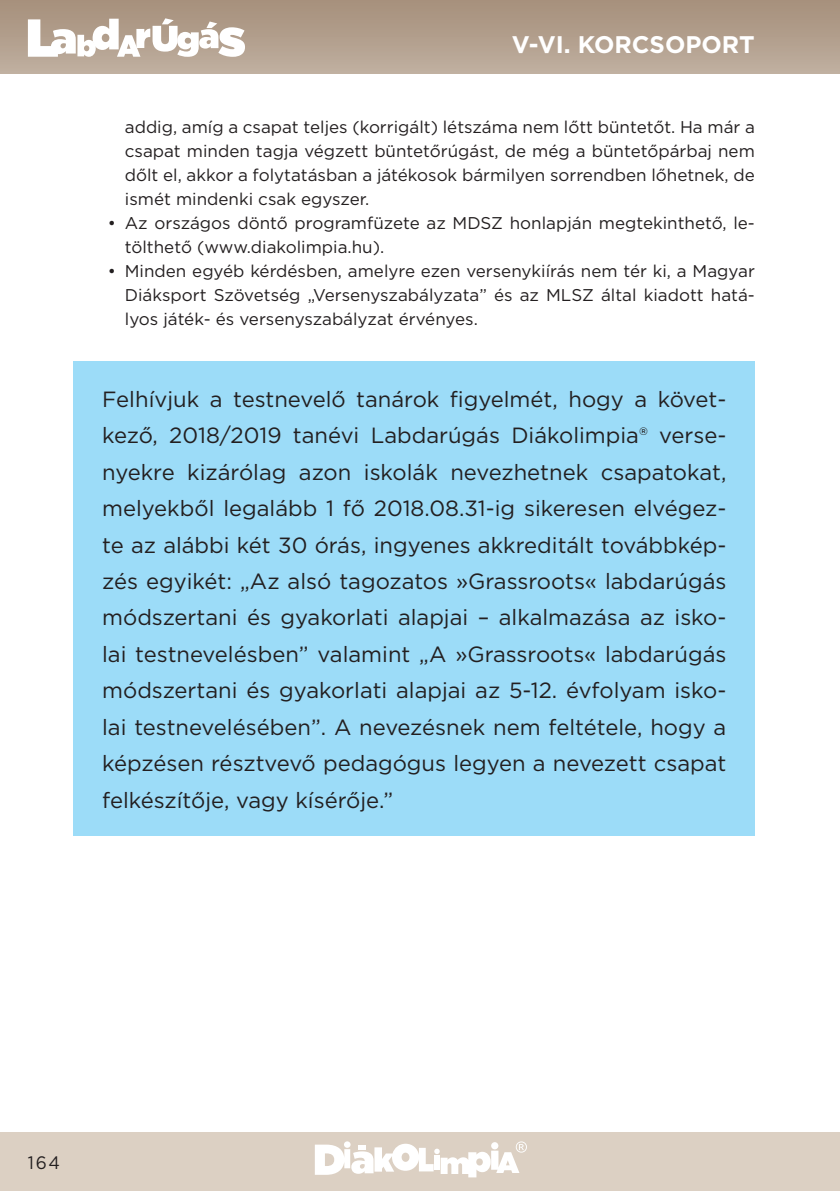
<style>
.page{position:relative;width:840px;height:1191px;background:#fff}
.page>*{position:absolute;margin:0;border:0;box-sizing:border-box;transform-origin:0 0}
.t1{font:700 24px "Gotham";color:#fff}
.t2{font:22px/36.4px "Gotham";color:#231f20;text-align:justify}
.t3{font:18px "Gotham";color:#231f20;scale:.95 1}
.t4{font:17px/24px "Gotham";color:#231f20;text-align:justify}
</style>
<div class="page">
<div style="left:0;top:1132px;width:839px;height:59px;background:#dcd0c3"></div>
<svg style="left:0;top:0;width:839px;height:74px;background:#b29f8d"></svg>
<svg style="left:315px;top:1141px;width:211px;height:36px"></svg>
<svg style="left:28px;top:18px;width:217px;height:39px"></svg>
<div style="left:74px;top:361px;width:680px;height:474px;background:#9cdcf8"></div>
<p class="t1" style="left:511px;top:29px;width:244px">V-VI. KORCSOPORT</p>
<p class="t4" style="left:125px;top:114px;width:631px">addig, amíg a csapat teljes (korrigált) létszáma nem lőtt büntetőt. Ha már a csapat minden tagja végzett büntetőrúgást, de még a büntetőpárbaj nem dőlt el, akkor a folytatásban a játékosok bármilyen sorrendben lőhetnek, de ismét mindenki csak egyszer.</p>
<p class="t4" style="left:125px;top:210px;width:631px;text-indent:-17px">• Az országos döntő programfüzete az MDSZ honlapján megtekinthető, le&shy;tölthető (www.diakolimpia.hu).</p>
<p class="t4" style="left:125px;top:258px;width:631px;text-indent:-17px">• Minden egyéb kérdésben, amelyre ezen versenykiírás nem tér ki, a Magyar Diáksport Szövetség „Versenyszabályzata” és az MLSZ által kiadott hatá&shy;lyos játék- és versenyszabályzat érvényes.</p>
<p class="t2" style="left:102px;top:380px;width:625px">Felhívjuk a testnevelő tanárok figyelmét, hogy a követ&shy;kező, 2018/2019 tanévi Labdarúgás Diákolimpia® verse&shy;nyekre kizárólag azon iskolák nevezhetnek csapatokat, melyekből legalább 1 fő 2018.08.31-ig sikeresen elvégez&shy;te az alábbi két 30 órás, ingyenes akkreditált továbbkép&shy;zés egyikét: „Az alsó tagozatos »Grassroots« labdarúgás módszertani és gyakorlati alapjai – alkalmazása az isko&shy;lai testnevelésben” valamint „A »Grassroots« labdarúgás módszertani és gyakorlati alapjai az 5-12. évfolyam isko&shy;lai testnevelésében”. A nevezésnek nem feltétele, hogy a képzésen résztvevő pedagógus legyen a nevezett csapat felkészítője, vagy kísérője.”</p>
<p class="t3" style="left:28px;top:1151px;width:35px">164</p>
</div>
